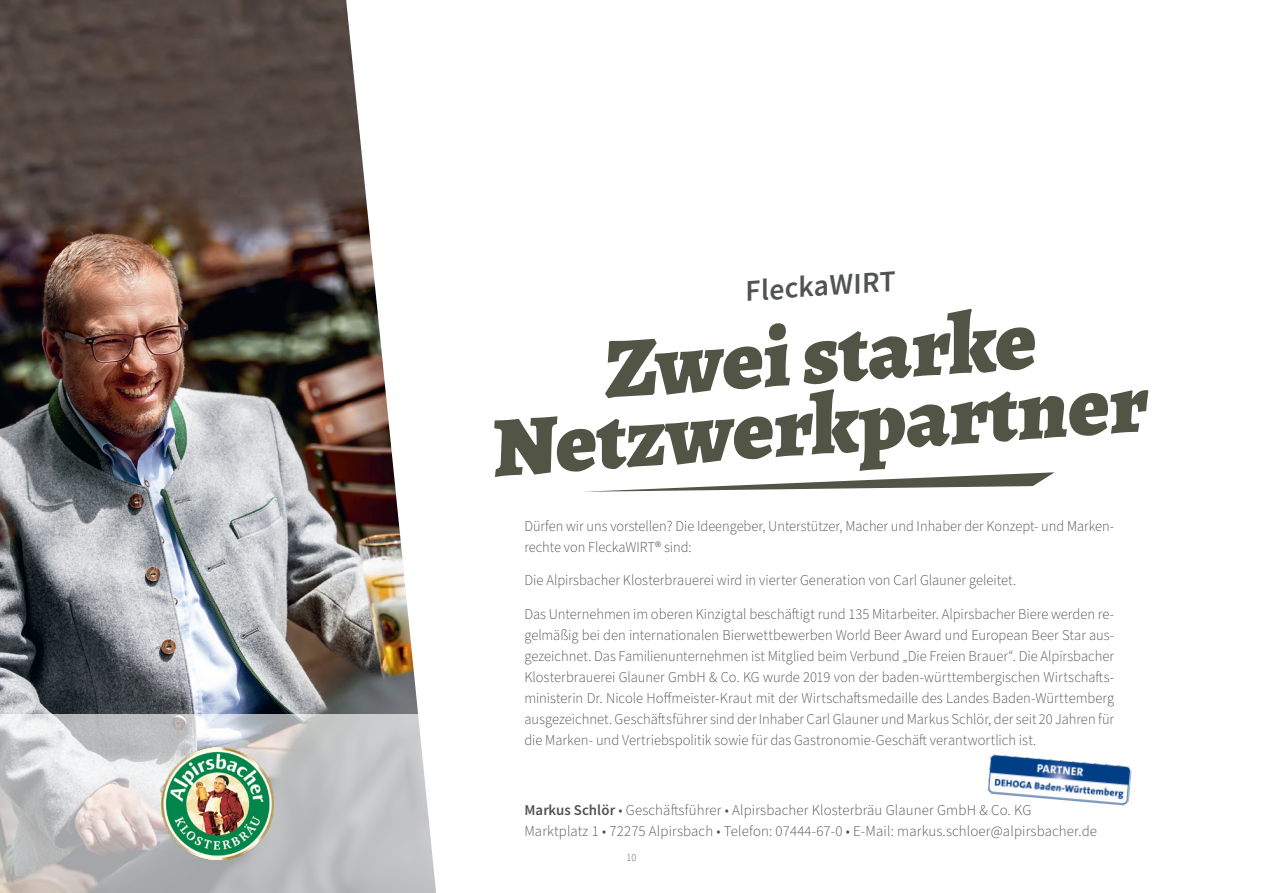
<style>
.page{position:relative;width:1263px;height:893px;background:#fff}
.page>*{position:absolute;margin:0;border:0;box-sizing:border-box;transform-origin:0 0}
.t1{font:900 85.5px/70.5px "Alegreya";color:#525545;text-align:center}
.t2{font:30px "Source Sans Variable";color:#505353}
.t3{font:300 15px/21px "Source Sans Pro";color:#505353;text-align:justify}
.t4{font:300 15px/21px "Source Sans Pro";color:#505353;scale:.96 1}
.t5{font:300 10.5px "Source Sans Pro";color:#505353}
.s1{font-family:"Source Sans Variable";font-weight:400}
</style>
<div class="page">
<img style="left:0;top:0;width:418px;height:714px">
<svg style="left:0;top:714px;width:436px;height:179px"></svg>
<img style="left:161px;top:748px;width:112px;height:112px">
<img style="left:987px;top:754px;width:145px;height:52px">
<svg style="left:584px;top:472px;width:470px;height:20px"></svg>
<h2 class="t2" style="left:744px;top:273px;width:152px;rotate:-4deg">FleckaWIRT</h2>
<h1 class="t1" style="left:483px;top:338px;width:658px;rotate:-4deg">Zwei starke<br>Netzwerkpartner</h1>
<p class="t4" style="left:524px;top:516px;width:616px">Dürfen wir uns vorstellen? Die Ideengeber, Unterstützer, Macher und Inhaber der Konzept- und Marken&shy;rechte von FleckaWIRT® sind:</p>
<p class="t3" style="left:524px;top:570px;width:493px">Die Alpirsbacher Klosterbrauerei wird in vierter Generation von Carl Glauner geleitet.</p>
<p class="t3" style="left:524px;top:604px;width:591px">Das Unternehmen im oberen Kinzigtal beschäftigt rund 135 Mitarbeiter. Alpirsbacher Biere werden re&shy;gelmäßig bei den internationalen Bierwettbewerben World Beer Award und European Beer Star aus&shy;gezeichnet. Das Familienunternehmen ist Mitglied beim Verbund „Die Freien Brauer“. Die Alpirsbacher Klosterbrauerei Glauner GmbH &amp; Co. KG wurde 2019 von der baden-württembergischen Wirtschafts&shy;ministerin Dr. Nicole Hoffmeister-Kraut mit der Wirtschaftsmedaille des Landes Baden-Württemberg ausgezeichnet. Geschäftsführer sind der Inhaber Carl Glauner und Markus Schlör, der seit 20 Jahren für die Marken- und Vertriebspolitik sowie für das Gastronomie-Geschäft verantwortlich ist.</p>
<p class="t3" style="left:524px;top:800px;width:574px"><span class="s1">Markus Schlör</span> • Geschäftsführer • Alpirsbacher Klosterbräu Glauner GmbH &amp; Co. KG<br>Marktplatz 1 • 72275 Alpirsbach • Telefon: 07444-67-0 • E-Mail: markus.schloer@alpirsbacher.de</p>
<p class="t5" style="left:626px;top:851px;width:12px">10</p>
</div>
